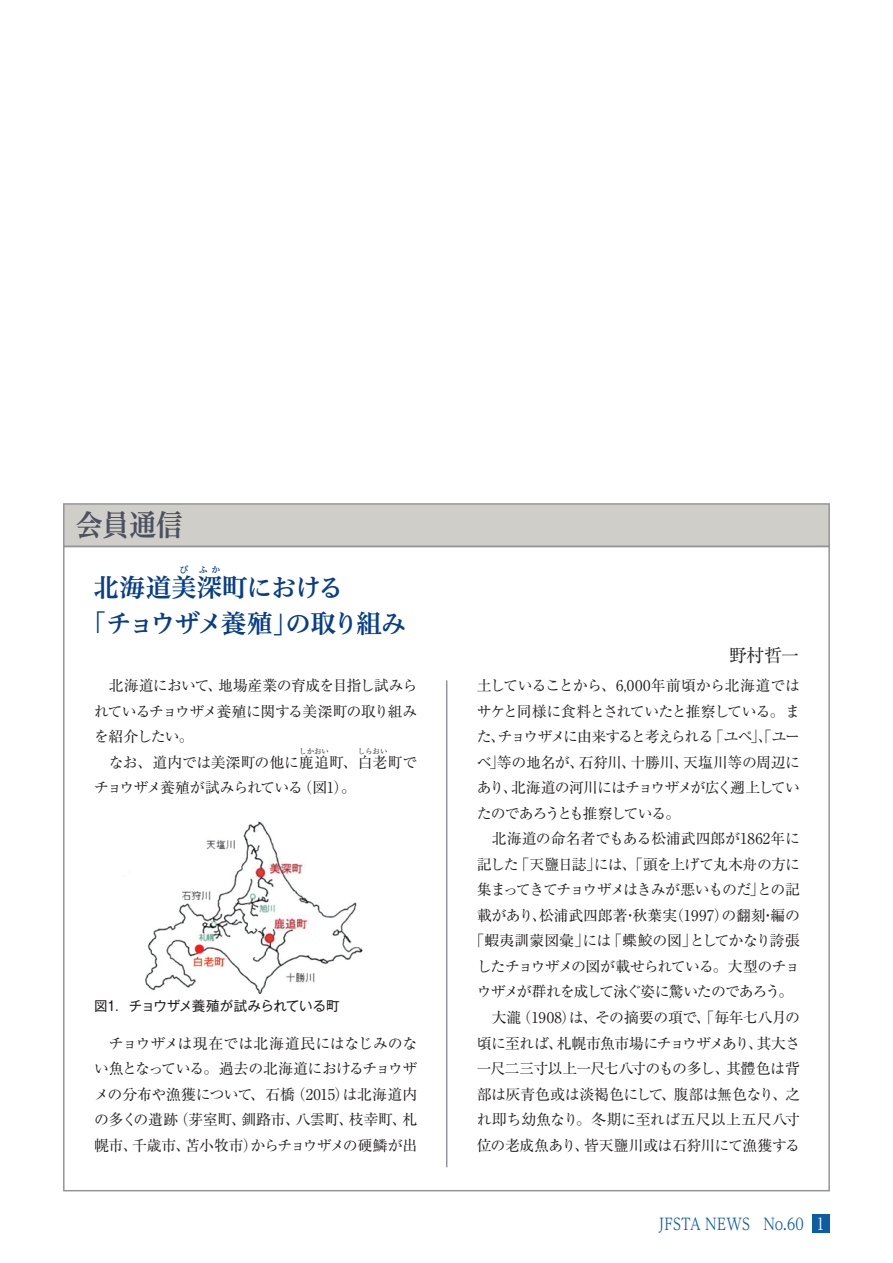
<style>
.page{position:relative;width:893px;height:1263px;background:#fff}
.page>*{position:absolute;margin:0;border:0;box-sizing:border-box;transform-origin:0 0}
.t1{font:29.7px "Hiragino UD Serif Std W6";color:#4c515f;scale:.9 1}
.t2{font:25.5px "Hiragino UD Serif Std W6";letter-spacing:-.08em;color:#083e89}
.t3{font:25.5px "Hiragino UD Serif Std W6";color:#083e89}
.t4{font:18px "Ryumin Pro";color:#231f20}
.t5{font:16.2px "UD Reimin Pr 6";color:#0d5da5;scale:.83 1}
.t6{font:14.85px/25.5px "Ryumin Pro";letter-spacing:-.035em;color:#231f20;text-align:justify}
.t7{font:14.85px "Ryumin Pro";letter-spacing:-.06em;color:#231f20}
.t8{font:14.85px "Ryumin Pro";letter-spacing:-.005em;color:#231f20}
.t9{font:14.85px "Ryumin Pro";letter-spacing:-.015em;color:#231f20}
.t10{font:14.85px "Ryumin Pro";letter-spacing:-.085em;color:#231f20}
.t11{font:14.85px "Ryumin Pro";letter-spacing:-.055em;color:#231f20}
.t12{font:14.85px "Ryumin Pro";letter-spacing:.015em;color:#231f20}
.t13{font:14.85px "Ryumin Pro";letter-spacing:-.08em;color:#231f20}
.t14{font:13.5px "Gothic MB101 Pro";letter-spacing:-.025em;color:#231f20}
.t15{font:9px "Hiragino UD Serif Std W6";color:#083e89}
.t16{font:7.5px "Ryumin Pro";color:#231f20}
.s1{color:#fff}
</style>
<div class="page">
<div style="left:63px;top:503px;width:767px;height:44px;background:#cfcec8;border:1px solid #939598"></div>
<hr style="left:446px;top:680px;width:1px;height:487px;background:#939598">
<img style="left:145px;top:821px;width:218px;height:173px">
<div style="left:812px;top:1215px;width:17px;height:18px;background:#0d5da5"></div>
<h1 class="t1" style="left:76px;top:503px;width:121px">会員通信</h1>
<p class="t15" style="left:180px;top:562px;width:10px">び</p>
<p class="t15" style="left:199px;top:562px;width:23px">ふか</p>
<h2 class="t2" style="left:81px;top:604px;width:327px">「チョウザメ養殖」の取り組み</h2>
<h2 class="t3" style="left:93px;top:568px;width:251px">北海道美深町における</h2>
<p class="t6" style="left:94px;top:672px;width:325px;text-indent:15px">北海道において、地場産業の育成を目指し試みられているチョウザメ養殖に関する美深町の取り組みを紹介したい。</p>
<p class="t8" style="left:109px;top:751px;width:310px">なお、道内では美深町の他に鹿追町、白老町で</p>
<p class="t16" style="left:299px;top:745px;width:31px">しかおい</p>
<p class="t16" style="left:358px;top:745px;width:31px">しらおい</p>
<p class="t13" style="left:94px;top:776px;width:263px">チョウザメ養殖が試みられている（図1）。</p>
<p class="t14" style="left:94px;top:995px;width:247px">図1．チョウザメ養殖が試みられている町</p>
<p class="t6" style="left:94px;top:1029px;width:325px;text-indent:15px">チョウザメは現在では北海道民にはなじみのない魚となっている。過去の北海道におけるチョウザメの分布や漁獲について、石橋（2015）は北海道内の多くの遺跡（芽室町、釧路市、八雲町、枝幸町、札幌市、千歳市、苫小牧市）からチョウザメの硬鱗が出</p>
<p class="t4" style="left:729px;top:641px;width:72px">野村哲一</p>
<p class="t6" style="left:477px;top:672px;width:325px">土していることから、6,000年前頃から北海道ではサケと同様に食料とされていたと推察している。また、チョウザメに由来すると考えられる「ユペ」、「ユーベ」等の地名が、石狩川、十勝川、天塩川等の周辺にあり、北海道の河川にはチョウザメが広く遡上していたのであろうとも推察している。</p>
<p class="t8" style="left:492px;top:827px;width:310px">北海道の命名者でもある松浦武四郎が1862年に</p>
<p class="t7" style="left:477px;top:853px;width:325px">記した「天鹽日誌」には、「頭を上げて丸木舟の方に</p>
<p class="t10" style="left:477px;top:878px;width:325px">集まってきてチョウザメはきみが悪いものだ」との記</p>
<p class="t9" style="left:477px;top:904px;width:325px">載があり、松浦武四郎著・秋葉実（1997）の翻刻・編の</p>
<p class="t6" style="left:469px;top:927px;width:332px">「蝦夷訓蒙図彙」には「蝶鮫の図」としてかなり誇張</p>
<p class="t7" style="left:477px;top:955px;width:325px">したチョウザメの図が載せられている。大型のチョ</p>
<p class="t7" style="left:477px;top:980px;width:318px">ウザメが群れを成して泳ぐ姿に驚いたのであろう。</p>
<p class="t6" style="left:492px;top:1004px;width:310px">大瀧（1908）は、その摘要の項で、「毎年七八月の</p>
<p class="t6" style="left:477px;top:1029px;width:325px">頃に至れば、札幌市魚市場にチョウザメあり、其大さ</p>
<p class="t11" style="left:477px;top:1057px;width:325px">一尺二三寸以上一尺七八寸のもの多し、其體色は背</p>
<p class="t6" style="left:477px;top:1080px;width:325px">部は灰青色或は淡褐色にして、腹部は無色なり、之</p>
<p class="t12" style="left:477px;top:1108px;width:325px">れ即ち幼魚なり。冬期に至れば五尺以上五尺八寸</p>
<p class="t6" style="left:477px;top:1131px;width:325px">位の老成魚あり、皆天鹽川或は石狩川にて漁獲する</p>
<p class="t5" style="left:659px;top:1211px;width:201px">JFSTA NEWS　No.60 <span class="s1">1</span></p>
</div>
